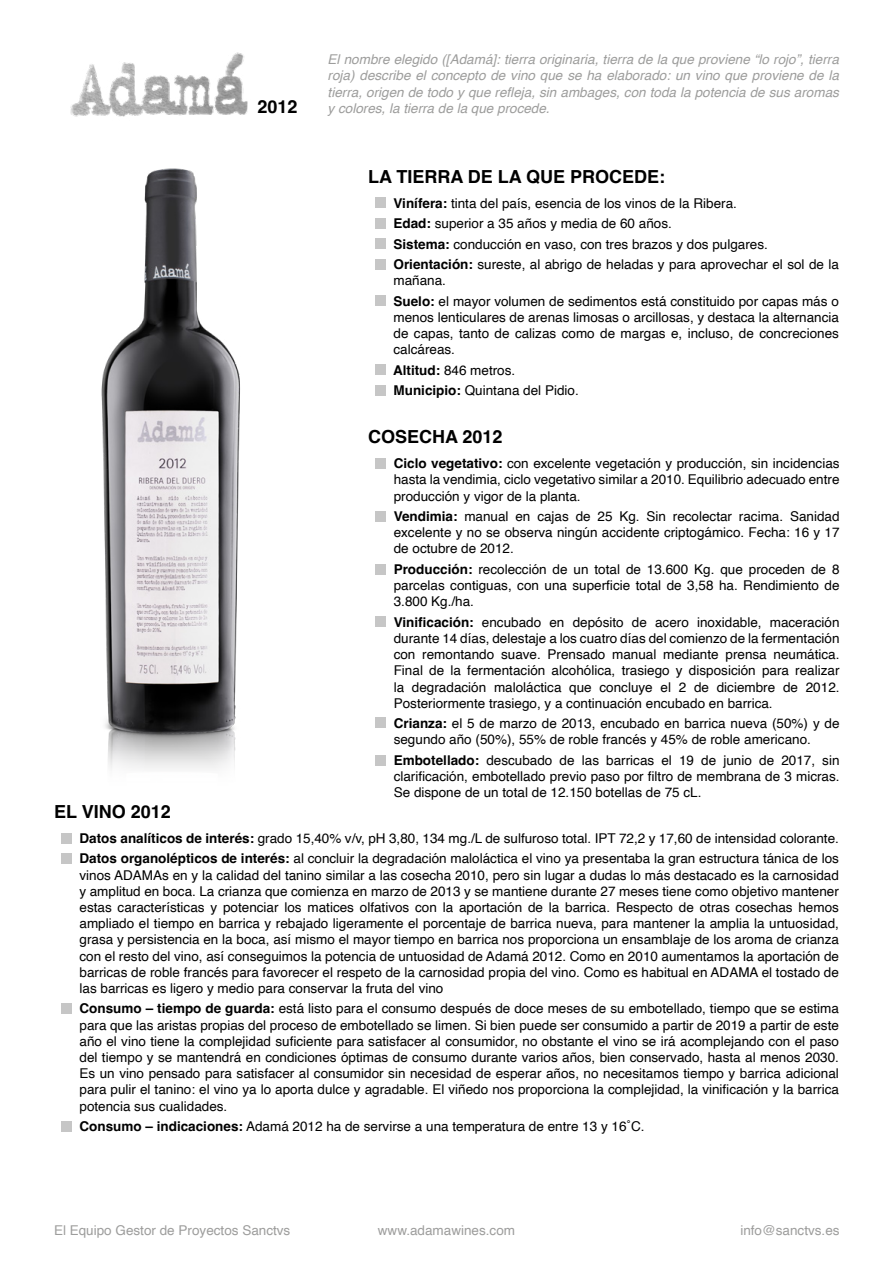
<style>
.page{position:relative;width:893px;height:1263px;background:#fff}
.page>*{position:absolute;margin:0;border:0;box-sizing:border-box;transform-origin:0 0}
.t1{font:700 18px "Helvetica";color:#000}
.t2{font:13.5px/16.2px "Helvetica";color:#000;text-align:justify}
.t3{font:italic 13.5px/16.2px "Helvetica";color:#9d9d9c;text-align:justify}
.t4{font:13.5px "Helvetica";color:#9d9d9c}
.s1{font-weight:700}
</style>
<div class="page">
<img style="left:70px;top:52px;width:178px;height:65px">
<div style="left:375px;top:198px;width:11px;height:10px;background:#c6c6c6"></div>
<div style="left:375px;top:218px;width:11px;height:10px;background:#c6c6c6"></div>
<div style="left:375px;top:239px;width:11px;height:10px;background:#c6c6c6"></div>
<div style="left:375px;top:259px;width:11px;height:10px;background:#c6c6c6"></div>
<div style="left:375px;top:296px;width:11px;height:10px;background:#c6c6c6"></div>
<div style="left:375px;top:365px;width:11px;height:10px;background:#c6c6c6"></div>
<div style="left:375px;top:385px;width:11px;height:10px;background:#c6c6c6"></div>
<div style="left:376px;top:459px;width:10px;height:10px;background:#c6c6c6"></div>
<div style="left:376px;top:511px;width:10px;height:11px;background:#c6c6c6"></div>
<div style="left:376px;top:564px;width:10px;height:10px;background:#c6c6c6"></div>
<div style="left:376px;top:617px;width:10px;height:10px;background:#c6c6c6"></div>
<div style="left:376px;top:718px;width:10px;height:10px;background:#c6c6c6"></div>
<div style="left:376px;top:755px;width:10px;height:10px;background:#c6c6c6"></div>
<img style="left:101px;top:168px;width:139px;height:601px">
<div style="left:61px;top:833px;width:11px;height:10px;background:#c6c6c6"></div>
<div style="left:61px;top:853px;width:11px;height:11px;background:#c6c6c6"></div>
<div style="left:61px;top:1003px;width:11px;height:11px;background:#c6c6c6"></div>
<div style="left:61px;top:1121px;width:11px;height:11px;background:#c6c6c6"></div>
<p class="t3" style="left:328px;top:52px;width:513px">El nombre elegido ([Adamá]: tierra originaria, tierra de la que proviene “lo rojo”, tierra roja) describe el concepto de vino que se ha elaborado: un vino que proviene de la tierra, origen de todo y que refleja, sin ambages, con toda la potencia de sus aromas</p>
<h1 class="t1" style="left:258px;top:95px;width:42px">2012</h1>
<p class="t3" style="left:328px;top:100px;width:224px">y colores, la tierra de la que procede.</p>
<h1 class="t1" style="left:368px;top:166px;width:299px">LA TIERRA DE LA QUE PROCEDE:</h1>
<p class="t2" style="left:393px;top:193px;width:447px;line-height:20.4px;text-align:left"><span class="s1">Vinífera:</span> tinta del país, esencia de los vinos de la Ribera.<br><span class="s1">Edad:</span> superior a 35 años y media de 60 años.<br><span class="s1">Sistema:</span> conducción en vaso, con tres brazos y dos pulgares.<br><span class="s1">Orientación:</span> sureste, al abrigo de heladas y para aprovechar el sol de la</p>
<p class="t2" style="left:393px;top:271px;width:447px;line-height:20.4px">mañana.<br><span class="s1">Suelo:</span> el mayor volumen de sedimentos está constituido por capas más o</p>
<p class="t2" style="left:393px;top:309px;width:447px">menos lenticulares de arenas limosas o arcillosas, y destaca la alternancia de capas, tanto de calizas como de margas e, incluso, de concreciones calcáreas.</p>
<p class="t2" style="left:393px;top:360px;width:187px;line-height:20.4px"><span class="s1">Altitud:</span> 846 metros.<br><span class="s1">Municipio:</span> Quintana del Pidio.</p>
<h1 class="t1" style="left:368px;top:426px;width:136px">COSECHA 2012</h1>
<p class="t2" style="left:394px;top:456px;width:447px"><span class="s1">Ciclo vegetativo:</span> con excelente vegetación y producción, sin incidencias hasta la vendimia, ciclo vegetativo similar a 2010. Equilibrio adecuado entre producción y vigor de la planta.</p>
<p class="t2" style="left:394px;top:509px;width:447px"><span class="s1">Vendimia:</span> manual en cajas de 25 Kg. Sin recolectar racima. Sanidad excelente y no se observa ningún accidente criptogámico. Fecha: 16 y 17 de octubre de 2012.</p>
<p class="t2" style="left:394px;top:561px;width:447px"><span class="s1">Producción:</span> recolección de un total de 13.600 Kg. que proceden de 8 parcelas contiguas, con una superficie total de 3,58 ha. Rendimiento de 3.800 Kg./ha.</p>
<p class="t2" style="left:394px;top:614px;width:447px"><span class="s1">Vinificación:</span> encubado en depósito de acero inoxidable, maceración durante 14 días, delestaje a los cuatro días del comienzo de la fermentación con remontando suave. Prensado manual mediante prensa neumática.<br>Final de la fermentación alcohólica, trasiego y disposición para realizar la degradación maloláctica que concluye el 2 de diciembre de 2012.<br>Posteriormente trasiego, y a continuación encubado en barrica.</p>
<p class="t2" style="left:394px;top:716px;width:447px"><span class="s1">Crianza:</span> el 5 de marzo de 2013, encubado en barrica nueva (50%) y de segundo año (50%), 55% de roble francés y 45% de roble americano.</p>
<p class="t2" style="left:394px;top:752px;width:447px"><span class="s1">Embotellado:</span> descubado de las barricas el 19 de junio de 2017, sin clarificación, embotellado previo paso por filtro de membrana de 3 micras.<br>Se dispone de un total de 12.150 botellas de 75 cL.</p>
<h1 class="t1" style="left:54px;top:801px;width:118px">EL VINO 2012</h1>
<p class="t2" style="left:80px;top:828px;width:761px;line-height:20.4px"><span class="s1">Datos analíticos de interés:</span> grado 15,40% v/v, pH 3,80, 134 mg./L de sulfuroso total. IPT 72,2 y 17,60 de intensidad colorante.<br><span class="s1">Datos organolépticos de interés:</span> al concluir la degradación maloláctica el vino ya presentaba la gran estructura tánica de los</p>
<p class="t2" style="left:80px;top:867px;width:761px">vinos ADAMAs en y la calidad del tanino similar a las cosecha 2010, pero sin lugar a dudas lo más destacado es la carnosidad y amplitud en boca. La crianza que comienza en marzo de 2013 y se mantiene durante 27 meses tiene como objetivo mantener estas características y potenciar los matices olfativos con la aportación de la barrica. Respecto de otras cosechas hemos ampliado el tiempo en barrica y rebajado ligeramente el porcentaje de barrica nueva, para mantener la amplia la untuosidad, grasa y persistencia en la boca, así mismo el mayor tiempo en barrica nos proporciona un ensamblaje de los aroma de crianza con el resto del vino, así conseguimos la potencia de untuosidad de Adamá 2012. Como en 2010 aumentamos la aportación de barricas de roble francés para favorecer el respeto de la carnosidad propia del vino. Como es habitual en ADAMA el tostado de las barricas es ligero y medio para conservar la fruta del vino</p>
<p class="t2" style="left:80px;top:1001px;width:761px"><span class="s1">Consumo – tiempo de guarda:</span> está listo para el consumo después de doce meses de su embotellado, tiempo que se estima para que las aristas propias del proceso de embotellado se limen. Si bien puede ser consumido a partir de 2019 a partir de este año el vino tiene la complejidad suficiente para satisfacer al consumidor, no obstante el vino se irá acomplejando con el paso del tiempo y se mantendrá en condiciones óptimas de consumo durante varios años, bien conservado, hasta al menos 2030.<br>Es un vino pensado para satisfacer al consumidor sin necesidad de esperar años, no necesitamos tiempo y barrica adicional para pulir el tanino: el vino ya lo aporta dulce y agradable. El viñedo nos proporciona la complejidad, la vinificación y la barrica potencia sus cualidades.</p>
<p class="t2" style="left:80px;top:1119px;width:566px"><span class="s1">Consumo – indicaciones:</span> Adamá 2012 ha de servirse a una temperatura de entre 13 y 16˚C.</p>
<p class="t4" style="left:54px;top:1220px;width:238px">El Equipo Gestor de Proyectos Sanctvs</p>
<p class="t4" style="left:378px;top:1220px;width:139px">www.adamawines.com</p>
<p class="t4" style="left:740px;top:1220px;width:101px">info@sanctvs.es</p>
</div>
